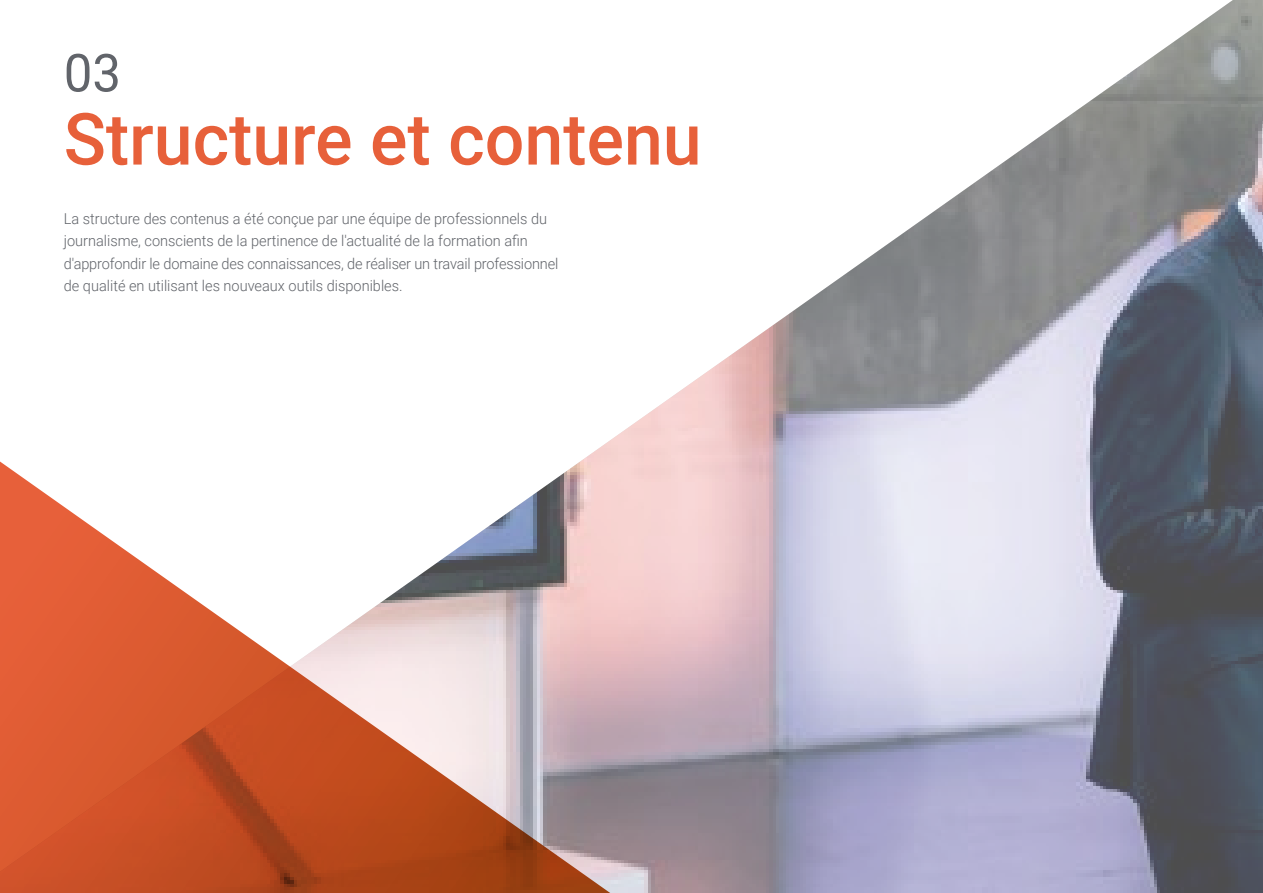
<style>
.page{position:relative;width:1263px;height:893px;background:#fff}
.page>*{position:absolute;margin:0;border:0;box-sizing:border-box;transform-origin:0 0}
.t1{font:500 72px "Roboto";color:#e7603a}
.t2{font:52.5px "Roboto";color:#61646a}
.t3{font:300 15px/22.5px "Roboto";color:#61646a}
</style>
<div class="page">
<img style="left:602px;top:0;width:661px;height:893px">
<svg style="left:0;top:446px;width:640px;height:447px"></svg>
<h2 class="t2" style="left:64px;top:36px;width:59px">03</h2>
<h1 class="t1" style="left:64px;top:89px;width:639px">Structure et contenu</h1>
<p class="t3" style="left:64px;top:207px;width:496px">La structure des contenus a été conçue par une équipe de professionnels du journalisme, conscients de la pertinence de l'actualité de la formation afin d'approfondir le domaine des connaissances, de réaliser un travail professionnel de qualité en utilisant les nouveaux outils disponibles.</p>
</div>
